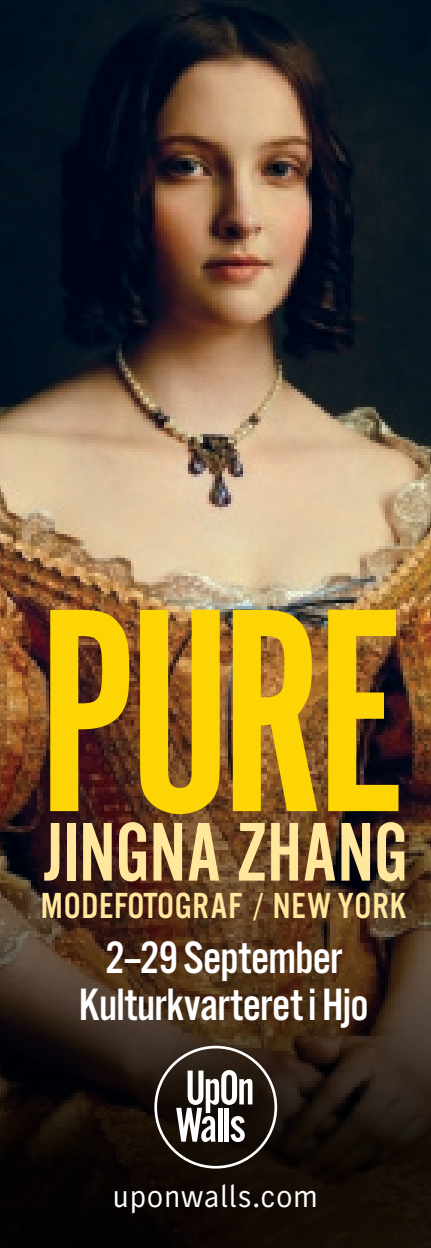
<style>
.page{position:relative;width:431px;height:1248px;background:#fff}
.page>*{position:absolute;margin:0;border:0;box-sizing:border-box;transform-origin:0 0}
.t1{font:86.4px "Alternate Got No 2 D";color:#ffe79e}
.t2{font:47.2px/47.2px "Alternate Got No 3 D";letter-spacing:-.015em;color:#fff;text-align:center}
.t3{font:37.6px "Alternate Got No 3 D";letter-spacing:.02em;color:#ffe79e}
.t4{font:32px "Skopex Gothic";letter-spacing:.01em;color:#fff}
.s1{font-family:"Alternate Got No 1 D"}
</style>
<div class="page">
<img style="left:0;top:0;width:431px;height:587px">
<img style="left:0;top:587px;width:431px;height:660px">
<svg style="left:50px;top:609px;width:348px;height:205px;fill:#fdd504"></svg>
<svg style="left:154px;top:1045px;width:123px;height:123px"></svg>
<p class="t1" style="left:43px;top:806px;width:366px">JINGNA ZHANG</p>
<p class="t3" style="left:41px;top:885px;width:367px">MODEFOTOGRAF <span class="s1">/</span> NEW YORK</p>
<p class="t2" style="left:79px;top:934px;width:291px">2–29 September<br>Kulturkvarteret i Hjo</p>
<p class="t4" style="left:113px;top:1176px;width:207px">uponwalls.com</p>
</div>
